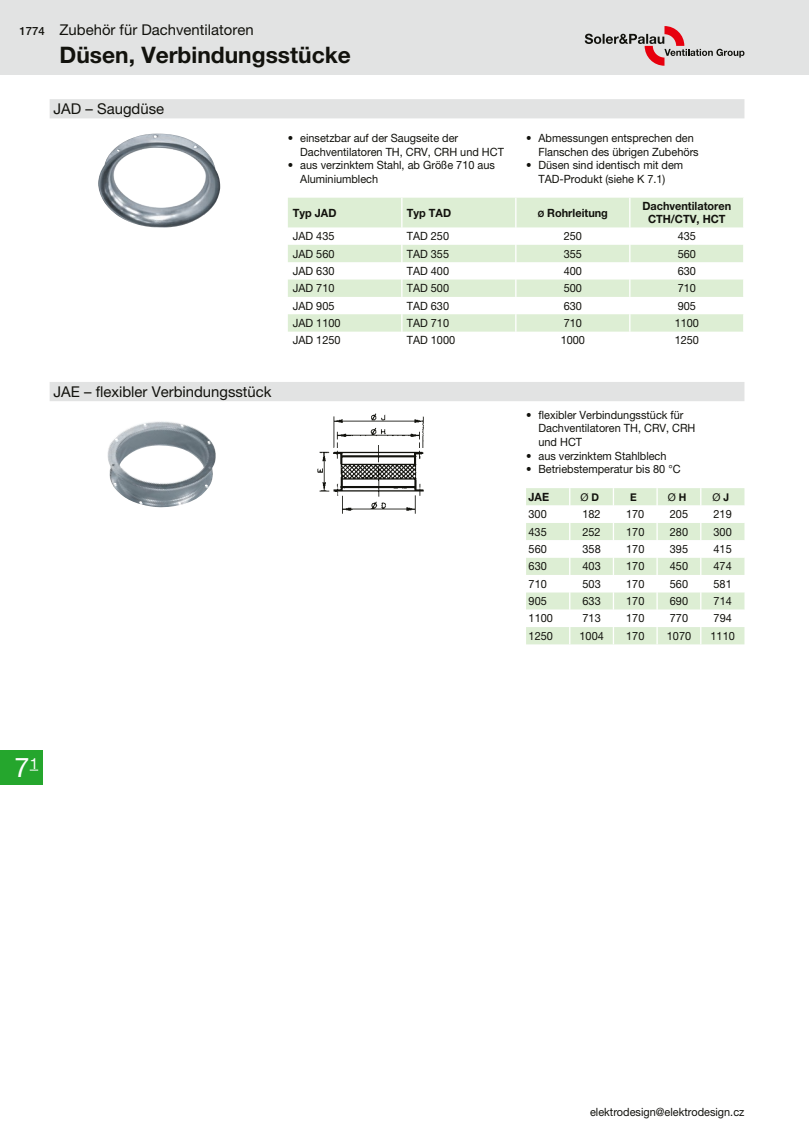
<style>
.page{position:relative;width:809px;height:1141px;background:#fff}
.page>*{position:absolute;margin:0;border:0;box-sizing:border-box;transform-origin:0 0}
.t1{font:27.12px "Helvetica Neue LT Pro";color:#fff}
.t2{font:700 22.75px "Helvetica Neue LT Pro";color:#12120d}
.t3{font:14.88px "Helvetica Neue LT Pro";color:#12120d}
.t4{font:11.38px/13.7px "Helvetica Neue LT Pro";color:#12120d;scale:.96 1}
.t5{font:700 11.38px/13.7px "Helvetica Neue LT Pro";color:#12120d;text-align:center;scale:.96 1}
.t6{font:500 11.38px "Helvetica Neue LT Pro";color:#12120d}
.t7{font:10.67px "Helvetica Neue LT Pro";color:#12120d}
.t8{font:700 10.67px "Helvetica Neue LT Pro";color:#12120d;scale:.96 1}
.s1{font-size:8.75px}
.s2{font-weight:700}
</style>
<div class="page">
<div style="left:0;top:0;width:809px;height:74px;background:#e2e3e3"></div>
<svg style="left:584px;top:26px;width:160px;height:40px"></svg>
<div style="left:0;top:750px;width:42px;height:35px;background:#25a62d"></div>
<img style="left:98px;top:134px;width:122px;height:94px">
<svg style="left:288px;top:198px;width:455px;height:134px;fill:#ddeed4"></svg>
<svg style="left:401px;top:198px;width:1px;height:134px"></svg>
<svg style="left:515px;top:198px;width:1px;height:134px"></svg>
<svg style="left:629px;top:198px;width:1px;height:134px"></svg>
<div style="left:50px;top:99px;width:694px;height:19px;background:#e2e3e3"></div>
<img style="left:107px;top:421px;width:109px;height:87px">
<img style="left:318px;top:414px;width:106px;height:100px">
<svg style="left:526px;top:488px;width:218px;height:156px"></svg>
<div style="left:50px;top:382px;width:694px;height:19px;background:#e2e3e3"></div>
<p class="t6" style="left:19px;top:25px;width:27px">1774</p>
<h3 class="t3" style="left:60px;top:21px;width:195px">Zubehör für Dachventilatoren</h3>
<h2 class="t2" style="left:60px;top:41px;width:293px">Düsen, Verbindungsstücke</h2>
<h3 class="t3" style="left:54px;top:100px;width:112px">JAD – Saugdüse</h3>
<p class="t4" style="left:300px;top:131px;width:214px;text-indent:-12px">• einsetzbar auf der Saugseite der<br>Dachventilatoren TH, CRV, CRH und HCT</p>
<p class="t4" style="left:300px;top:158px;width:204px;text-indent:-12px">• aus verzinktem Stahl, ab Größe 710 aus<br>Aluminiumblech</p>
<p class="t4" style="left:538px;top:131px;width:168px;text-indent:-12px">• Abmessungen entsprechen den<br>Flanschen des übrigen Zubehörs</p>
<p class="t4" style="left:526px;top:158px;width:165px;text-align:center">• Düsen sind identisch mit dem<br>TAD-Produkt (siehe K 7.1)</p>
<p class="t5" style="left:293px;top:205px;width:47px">Typ JAD</p>
<p class="t5" style="left:407px;top:205px;width:48px">Typ TAD</p>
<p class="t5" style="left:537px;top:205px;width:75px"><span class="s1">Ø</span> Rohrleitung</p>
<p class="t5" style="left:642px;top:199px;width:94px">Dachventilatoren<br>CTH/CTV, HCT</p>
<p class="t4" style="left:293px;top:229px;width:45px">JAD 435</p>
<p class="t4" style="left:407px;top:229px;width:46px">TAD 250</p>
<p class="t4" style="left:563px;top:229px;width:20px">250</p>
<p class="t4" style="left:677px;top:229px;width:20px">435</p>
<p class="t4" style="left:293px;top:247px;width:45px">JAD 560</p>
<p class="t4" style="left:407px;top:247px;width:46px">TAD 355</p>
<p class="t4" style="left:563px;top:247px;width:20px">355</p>
<p class="t4" style="left:677px;top:247px;width:20px">560</p>
<p class="t4" style="left:293px;top:264px;width:45px">JAD 630</p>
<p class="t4" style="left:407px;top:264px;width:46px">TAD 400</p>
<p class="t4" style="left:563px;top:264px;width:20px">400</p>
<p class="t4" style="left:677px;top:264px;width:20px">630</p>
<p class="t4" style="left:293px;top:281px;width:45px">JAD 710</p>
<p class="t4" style="left:407px;top:281px;width:46px">TAD 500</p>
<p class="t4" style="left:563px;top:281px;width:20px">500</p>
<p class="t4" style="left:677px;top:281px;width:20px">710</p>
<p class="t4" style="left:293px;top:299px;width:45px">JAD 905</p>
<p class="t4" style="left:407px;top:299px;width:46px">TAD 630</p>
<p class="t4" style="left:563px;top:299px;width:20px">630</p>
<p class="t4" style="left:677px;top:299px;width:20px">905</p>
<p class="t4" style="left:293px;top:316px;width:51px">JAD 1100</p>
<p class="t4" style="left:407px;top:316px;width:46px">TAD 710</p>
<p class="t4" style="left:563px;top:316px;width:20px">710</p>
<p class="t4" style="left:674px;top:316px;width:27px">1100</p>
<p class="t4" style="left:293px;top:333px;width:51px">JAD 1250</p>
<p class="t4" style="left:407px;top:333px;width:52px">TAD 1000</p>
<p class="t4" style="left:560px;top:333px;width:27px">1000</p>
<p class="t4" style="left:674px;top:333px;width:27px">1250</p>
<h3 class="t3" style="left:54px;top:383px;width:219px">JAE – flexibler Verbindungsstück</h3>
<p class="t4" style="left:538px;top:408px;width:165px;text-indent:-12px">• flexibler Verbindungsstück für<br>Dachventilatoren TH, CRV, CRH und HCT</p>
<p class="t4" style="left:526px;top:449px;width:148px">• aus verzinktem Stahlblech</p>
<p class="t4" style="left:526px;top:462px;width:162px">• Betriebstemperatur bis 80 °C</p>
<p class="t5" style="left:528px;top:490px;width:23px">JAE</p>
<p class="t7" style="left:580px;top:490px;width:20px">Ø <span class="s2">D</span></p>
<p class="t8" style="left:630px;top:490px;width:8px">E</p>
<p class="t7" style="left:667px;top:490px;width:20px">Ø <span class="s2">H</span></p>
<p class="t7" style="left:712px;top:490px;width:18px">Ø <span class="s2">J</span></p>
<p class="t4" style="left:528px;top:507px;width:20px">300</p>
<p class="t4" style="left:582px;top:507px;width:20px">182</p>
<p class="t4" style="left:626px;top:507px;width:20px">170</p>
<p class="t4" style="left:670px;top:507px;width:20px">205</p>
<p class="t4" style="left:713px;top:507px;width:20px">219</p>
<p class="t4" style="left:528px;top:525px;width:20px">435</p>
<p class="t4" style="left:582px;top:525px;width:20px">252</p>
<p class="t4" style="left:626px;top:525px;width:20px">170</p>
<p class="t4" style="left:670px;top:525px;width:20px">280</p>
<p class="t4" style="left:713px;top:525px;width:20px">300</p>
<p class="t4" style="left:528px;top:542px;width:20px">560</p>
<p class="t4" style="left:582px;top:542px;width:20px">358</p>
<p class="t4" style="left:626px;top:542px;width:20px">170</p>
<p class="t4" style="left:670px;top:542px;width:20px">395</p>
<p class="t4" style="left:713px;top:542px;width:20px">415</p>
<p class="t4" style="left:528px;top:559px;width:20px">630</p>
<p class="t4" style="left:582px;top:559px;width:20px">403</p>
<p class="t4" style="left:626px;top:559px;width:20px">170</p>
<p class="t4" style="left:670px;top:559px;width:20px">450</p>
<p class="t4" style="left:713px;top:559px;width:20px">474</p>
<p class="t4" style="left:528px;top:577px;width:20px">710</p>
<p class="t4" style="left:582px;top:577px;width:20px">503</p>
<p class="t4" style="left:626px;top:577px;width:20px">170</p>
<p class="t4" style="left:670px;top:577px;width:20px">560</p>
<p class="t4" style="left:713px;top:577px;width:20px">581</p>
<p class="t4" style="left:528px;top:594px;width:20px">905</p>
<p class="t4" style="left:582px;top:594px;width:20px">633</p>
<p class="t4" style="left:626px;top:594px;width:20px">170</p>
<p class="t4" style="left:670px;top:594px;width:20px">690</p>
<p class="t4" style="left:713px;top:594px;width:20px">714</p>
<p class="t4" style="left:528px;top:611px;width:27px">1100</p>
<p class="t4" style="left:582px;top:611px;width:20px">713</p>
<p class="t4" style="left:626px;top:611px;width:20px">170</p>
<p class="t4" style="left:670px;top:611px;width:20px">770</p>
<p class="t4" style="left:713px;top:611px;width:20px">794</p>
<p class="t4" style="left:528px;top:629px;width:27px">1250</p>
<p class="t4" style="left:579px;top:629px;width:27px">1004</p>
<p class="t4" style="left:626px;top:629px;width:20px">170</p>
<p class="t4" style="left:667px;top:629px;width:27px">1070</p>
<p class="t4" style="left:710px;top:629px;width:27px">1110</p>
<h1 class="t1" style="left:15px;top:751px;width:25px">7<sup>1</sup></h1>
<p class="t4" style="left:590px;top:1105px;width:162px">elektrodesign@elektrodesign.cz</p>
</div>
